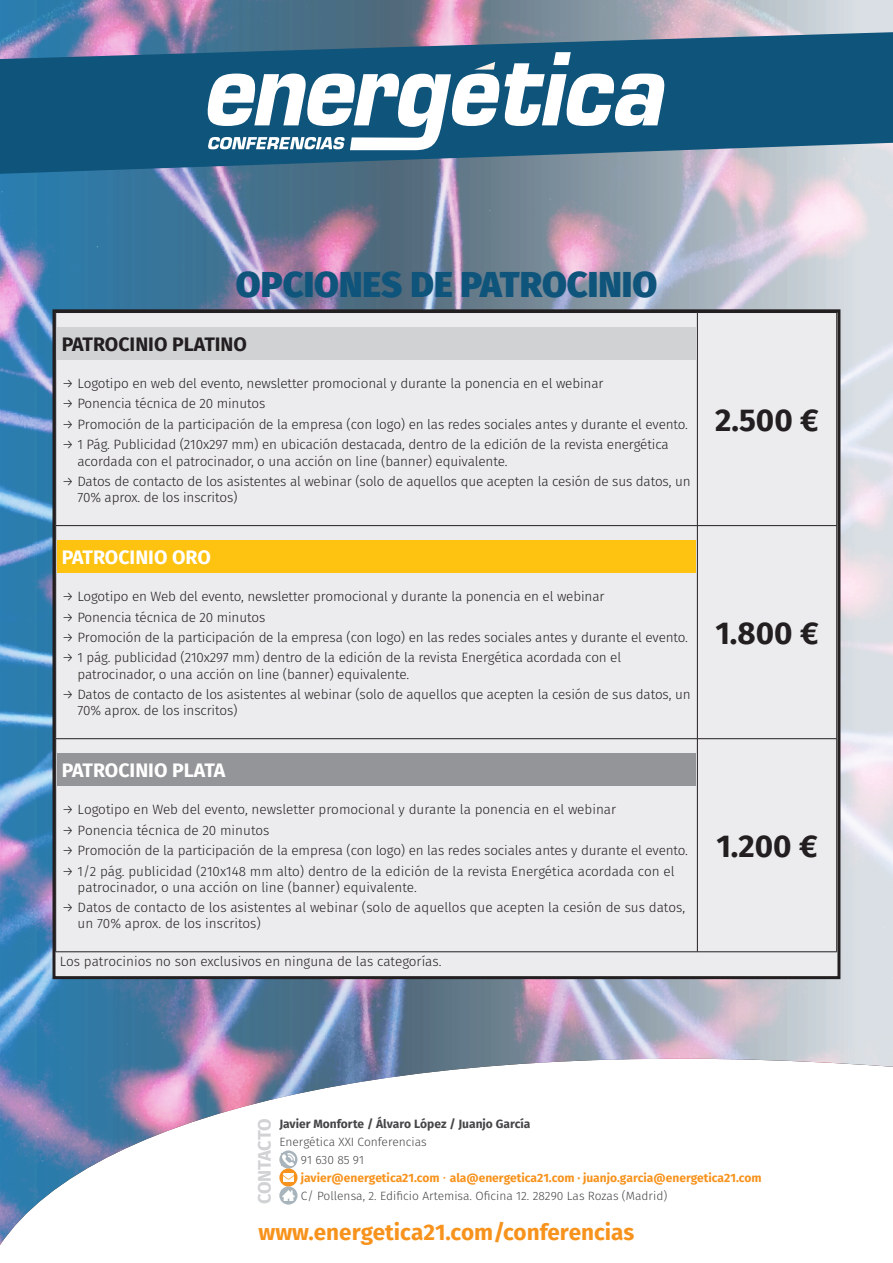
<style>
.page{position:relative;width:893px;height:1263px;background:#fff}
.page>*{position:absolute;margin:0;border:0;box-sizing:border-box;transform-origin:0 0}
.t1{font:800 36px "Fira Sans";color:#0f547b}
.t2{font:700 31.5px "Fira Sans";color:#231f20}
.t3{font:700 22.5px "Fira Sans";color:#f7931d}
.t4{font:700 19.5px "Fira Sans";color:#fff}
.t5{font:700 19.5px "Fira Sans";color:#231f20}
.t6{font:700 18.15px "Fira Sans";letter-spacing:-.01em;color:#d1d2d4}
.t7{font:300 13.5px/16.2px "Fira Sans";letter-spacing:-.01em;color:#231f20}
.t8{font:300 12px/18px "Fira Sans";color:#454647}
.t9{font:700 12px "Fira Sans";color:#454647}
.s1{font-weight:700;color:#f7931d}
.s2{color:#f7931d}
</style>
<div class="page">
<img style="left:0;top:0;width:893px;height:1245px">
<div style="left:54px;top:311px;width:785px;height:667px;background:#ececee"></div>
<hr style="left:697px;top:313px;width:1px;height:212px;background:#231f20">
<hr style="left:56px;top:525px;width:641px;height:1px;background:#231f20">
<hr style="left:697px;top:525px;width:140px;height:1px;background:#231f20">
<hr style="left:697px;top:526px;width:1px;height:212px;background:#231f20">
<hr style="left:56px;top:738px;width:641px;height:1px;background:#231f20">
<hr style="left:697px;top:738px;width:140px;height:1px;background:#231f20">
<hr style="left:697px;top:739px;width:1px;height:212px;background:#231f20">
<hr style="left:56px;top:951px;width:641px;height:1px;background:#231f20">
<hr style="left:697px;top:951px;width:140px;height:1px;background:#231f20">
<div style="left:57px;top:327px;width:639px;height:33px;background:#d1d2d4"></div>
<div style="left:57px;top:540px;width:639px;height:33px;background:#fec210"></div>
<div style="left:57px;top:753px;width:639px;height:33px;background:#939598"></div>
<div style="left:52px;top:309px;width:788px;height:670px;border:3px solid #231f20"></div>
<div style="left:279px;top:1150px;width:18px;height:18px;background:#a8b4bc;border-radius:50%"></div>
<svg style="left:282px;top:1153px;width:13px;height:13px"></svg>
<svg style="left:279px;top:1168px;width:18px;height:18px"></svg>
<svg style="left:283px;top:1173px;width:10px;height:8px"></svg>
<div style="left:279px;top:1186px;width:18px;height:18px;background:#a8b4bc;border-radius:50%"></div>
<svg style="left:282px;top:1190px;width:13px;height:11px"></svg>
<svg style="left:0;top:32px;width:893px;height:142px;background:#36698b"></svg>
<svg style="left:205px;top:52px;width:462px;height:98px"></svg>
<h1 class="t1" style="left:236px;top:259px;width:423px">OPCIONES DE PATROCINIO</h1>
<h3 class="t5" style="left:62px;top:330px;width:187px">PATROCINIO PLATINO</h3>
<p class="t7" style="left:62px;top:375px;width:543px">→ Logotipo en web del evento, newsletter promocional y durante la ponencia en el webinar</p>
<p class="t7" style="left:62px;top:396px;width:205px">→ Ponencia técnica de 20 minutos</p>
<p class="t7" style="left:62px;top:416px;width:628px">→ Promoción de la participación de la empresa (con logo) en las redes sociales antes y durante el evento.</p>
<p class="t7" style="left:77px;top:436px;width:593px;text-indent:-16px">→ 1 Pág. Publicidad (210x297 mm) en ubicación destacada, dentro de la edición de la revista energética acordada con el patrocinador, o una acción on line (banner) equivalente.</p>
<p class="t7" style="left:77px;top:473px;width:615px;text-indent:-16px">→ Datos de contacto de los asistentes al webinar (solo de aquellos que acepten la cesión de sus datos, un<br>70% aprox. de los inscritos)</p>
<h3 class="t4" style="left:62px;top:543px;width:151px">PATROCINIO ORO</h3>
<p class="t7" style="left:62px;top:588px;width:544px">→ Logotipo en Web del evento, newsletter promocional y durante la ponencia en el webinar</p>
<p class="t7" style="left:62px;top:609px;width:205px">→ Ponencia técnica de 20 minutos</p>
<p class="t7" style="left:62px;top:629px;width:628px">→ Promoción de la participación de la empresa (con logo) en las redes sociales antes y durante el evento.</p>
<p class="t7" style="left:77px;top:650px;width:545px;text-indent:-16px">→ 1 pág. publicidad (210x297 mm) dentro de la edición de la revista Energética acordada con el patrocinador, o una acción on line (banner) equivalente.</p>
<p class="t7" style="left:77px;top:686px;width:615px;text-indent:-16px">→ Datos de contacto de los asistentes al webinar (solo de aquellos que acepten la cesión de sus datos, un<br>70% aprox. de los inscritos)</p>
<h3 class="t4" style="left:62px;top:756px;width:165px">PATROCINIO PLATA</h3>
<p class="t7" style="left:62px;top:801px;width:556px">→ Logotipo en Web del evento, newsletter promocional y durante la ponencia en el webinar</p>
<p class="t7" style="left:62px;top:822px;width:209px">→ Ponencia técnica de 20 minutos</p>
<p class="t7" style="left:62px;top:842px;width:628px">→ Promoción de la participación de la empresa (con logo) en las redes sociales antes y durante el evento.</p>
<p class="t7" style="left:78px;top:863px;width:598px;text-indent:-16px">→ 1/2 pág. publicidad (210x148 mm alto) dentro de la edición de la revista Energética acordada con el patrocinador, o una acción on line (banner) equivalente.</p>
<p class="t7" style="left:78px;top:899px;width:609px;text-indent:-16px">→ Datos de contacto de los asistentes al webinar (solo de aquellos que acepten la cesión de sus datos, un 70% aprox. de los inscritos)</p>
<p class="t7" style="left:60px;top:953px;width:383px">Los patrocinios no son exclusivos en ninguna de las categorías.</p>
<h2 class="t2" style="left:715px;top:398px;width:105px">2.500 €</h2>
<h2 class="t2" style="left:715px;top:611px;width:105px">1.800 €</h2>
<h2 class="t2" style="left:716px;top:824px;width:103px">1.200 €</h2>
<p class="t9" style="left:279px;top:1115px;width:253px">Javier Monforte / Álvaro López / Juanjo García</p>
<p class="t8" style="left:301px;top:1133px;width:462px;text-indent:-21px">Energética XXI Conferencias<br>91 630 85 91<br><span class="s1">javier@energetica21.com</span> <span class="s2">•</span> <span class="s1">ala@energetica21.com · juanjo.garcia@energetica21.com </span>C/ Pollensa, 2. Edificio Artemisa. Oficina 12. 28290 Las Rozas (Madrid)</p>
<h3 class="t3" style="left:258px;top:1216px;width:377px">www.energetica21.com/conferencias</h3>
<h3 class="t6" style="left:252px;top:1204px;width:87px;rotate:-90deg">CONTACTO</h3>
</div>
